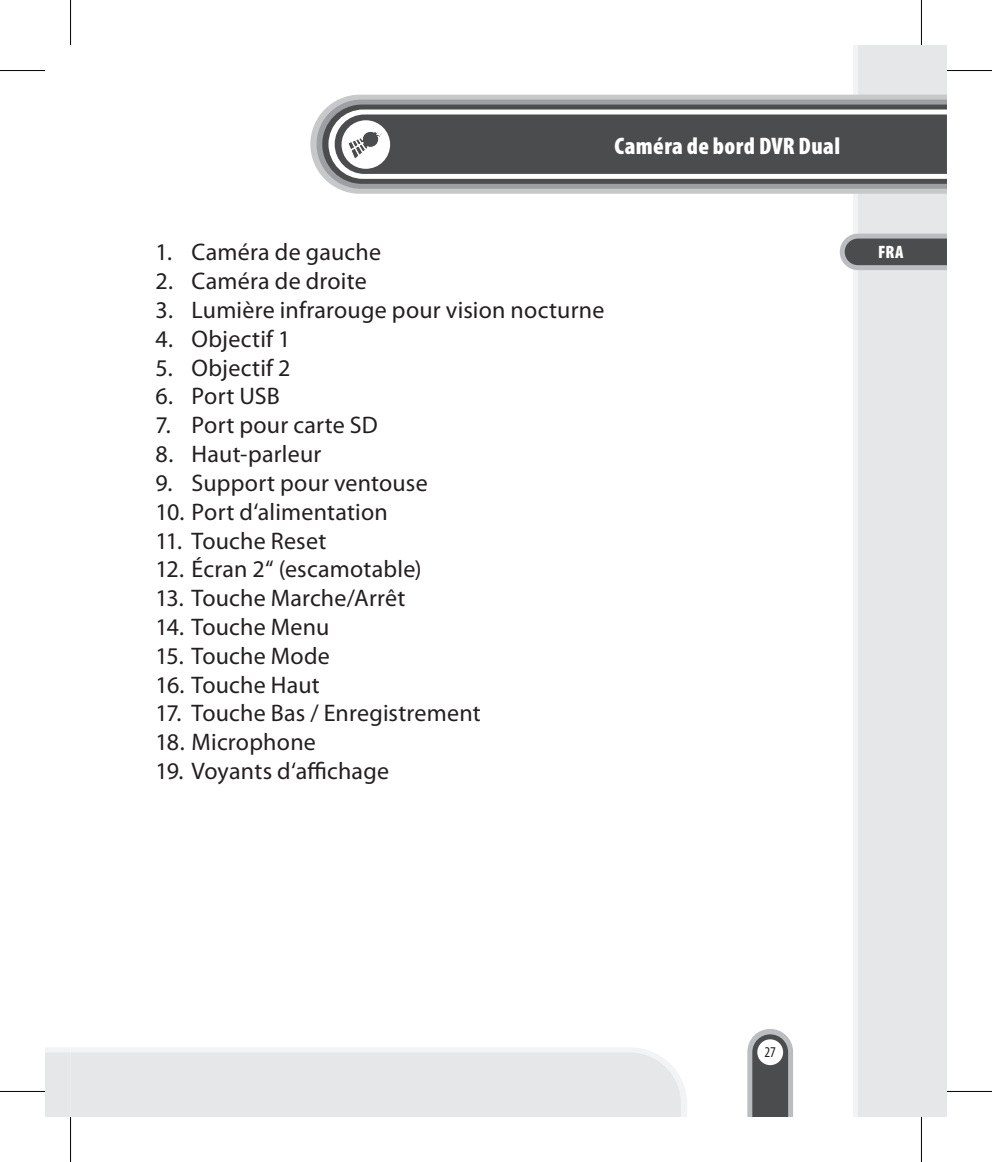
<style>
.page{position:relative;width:992px;height:1162px;background:#fff}
.page>*{position:absolute;margin:0;border:0;box-sizing:border-box;transform-origin:0 0}
.t1{font:24px "Myriad Pro";letter-spacing:.01em;color:#231f20}
.t2{font:900 condensed 24px "Myriad Pro";letter-spacing:.02em;color:#fff}
.t3{font:900 condensed 18px "Myriad Pro";color:#fff}
.t4{font:condensed 15px "Myriad Pro";color:#231f20}
</style>
<div class="page">
<div style="left:857px;top:45px;width:89px;height:1071px;background:#e6e7e9"></div>
<div style="left:852px;top:45px;width:5px;height:1071px;background:#f2f3f4"></div>
<svg style="left:747px;top:1029px;width:46px;height:87px"></svg>
<svg style="left:310px;top:95px;width:636px;height:99px;background:#cccdcf"></svg>
<svg style="left:316px;top:100px;width:630px;height:89px;background:#a1a2a5"></svg>
<svg style="left:322px;top:105px;width:624px;height:79px;background:#555657"></svg>
<svg style="left:328px;top:109px;width:618px;height:70px;background:#6c6d6d"></svg>
<svg style="left:45px;top:1048px;width:642px;height:68px;background:#e7e8ea"></svg>
<svg style="left:839px;top:234px;width:107px;height:36px;background:#727274"></svg>
<svg style="left:0;top:1091px;width:45px;height:1px"></svg>
<svg style="left:946px;top:1089px;width:45px;height:4px"></svg>
<svg style="left:921px;top:0;width:1px;height:45px"></svg>
<svg style="left:919px;top:1116px;width:4px;height:45px"></svg>
<hr style="left:0;top:70px;width:45px;height:1px;background:#000">
<hr style="left:946px;top:70px;width:45px;height:1px;background:#000">
<hr style="left:0;top:1090px;width:45px;height:1px;background:#000">
<hr style="left:946px;top:1090px;width:45px;height:1px;background:#000">
<hr style="left:70px;top:0;width:1px;height:45px;background:#000">
<hr style="left:70px;top:1116px;width:1px;height:45px;background:#000">
<hr style="left:920px;top:0;width:1px;height:45px;background:#000">
<hr style="left:920px;top:1116px;width:1px;height:45px;background:#000">
<p class="t2" style="left:614px;top:132px;width:227px">Caméra de bord DVR Dual</p>
<p class="t1" style="left:156px;top:237px;width:227px">1. Caméra de gauche</p>
<p class="t1" style="left:156px;top:266px;width:212px">2. Caméra de droite</p>
<p class="t1" style="left:156px;top:295px;width:450px">3. Lumière infrarouge pour vision nocturne</p>
<p class="t1" style="left:156px;top:324px;width:136px">4. Objectif 1</p>
<p class="t1" style="left:156px;top:353px;width:136px">5. Objectif 2</p>
<p class="t1" style="left:156px;top:381px;width:126px">6. Port USB</p>
<p class="t1" style="left:156px;top:410px;width:223px">7. Port pour carte SD</p>
<p class="t1" style="left:156px;top:439px;width:167px">8. Haut-parleur</p>
<p class="t1" style="left:156px;top:468px;width:273px">9. Support pour ventouse</p>
<p class="t1" style="left:156px;top:497px;width:234px">10. Port d‘alimentation</p>
<p class="t1" style="left:156px;top:525px;width:172px">11. Touche Reset</p>
<p class="t1" style="left:156px;top:554px;width:268px">12. Écran 2“ (escamotable)</p>
<p class="t1" style="left:156px;top:583px;width:251px">13. Touche Marche/Arrêt</p>
<p class="t1" style="left:156px;top:612px;width:175px">14. Touche Menu</p>
<p class="t1" style="left:156px;top:641px;width:176px">15. Touche Mode</p>
<p class="t1" style="left:156px;top:669px;width:166px">16. Touche Haut</p>
<p class="t1" style="left:156px;top:698px;width:326px">17. Touche Bas / Enregistrement</p>
<p class="t1" style="left:156px;top:727px;width:162px">18. Microphone</p>
<p class="t1" style="left:156px;top:756px;width:235px">19. Voyants d‘affichage</p>
<p class="t3" style="left:878px;top:242px;width:27px">FRA</p>
<p class="t4" style="left:764px;top:1043px;width:13px">27</p>
</div>
